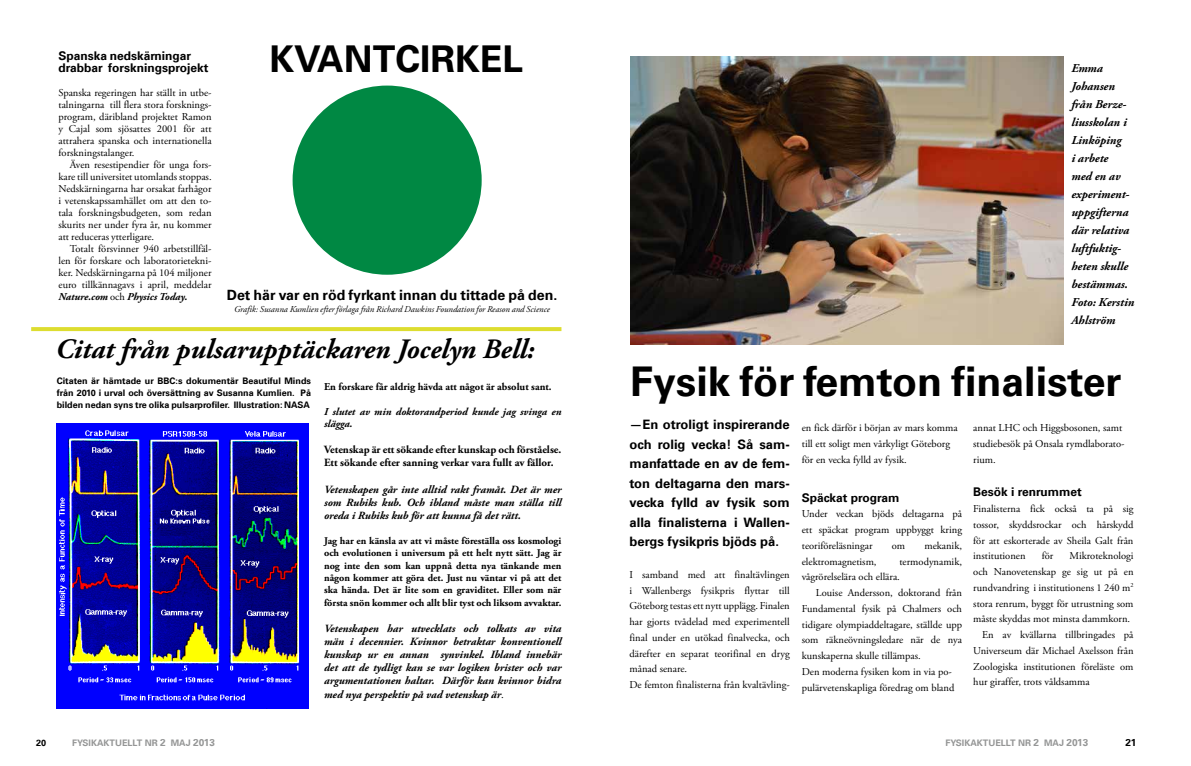
<style>
.page{position:relative;width:1191px;height:766px;background:#fff}
.page>*{position:absolute;margin:0;border:0;box-sizing:border-box;transform-origin:0 0}
.t1{font:700 41px "Univers LT";color:#000}
.t2{font:700 37px "Univers LT";color:#000}
.t3{font:italic 700 28px "Adobe Garamond Pro";color:#000}
.t4{font:700 14.2px "Univers LT";color:#000}
.t5{font:700 13px/19.5px "Univers LT";color:#000;text-align:justify}
.t6{font:italic 700 12px/18px "Adobe Garamond Pro";color:#000}
.t7{font:700 12px/12px "Univers LT";color:#000}
.t8{font:italic 700 11px/13.2px "Adobe Garamond Pro";color:#000;text-align:justify}
.t9{font:700 11px/13.2px "Adobe Garamond Pro";color:#000}
.t10{font:10.5px/15.8px "Adobe Garamond Pro";color:#000}
.t11{font:italic 700 10.5px/12.6px "Adobe Garamond Pro";color:#000}
.t12{font:700 10.5px "Adobe Garamond Pro";color:#000}
.t13{font:700 10.2px/12.3px "Adobe Garamond Pro";color:#000;text-align:justify}
.t14{font:700 10px "Univers LT";color:#000}
.t15{font:700 9px/12px "Univers LT";color:#000;text-align:justify}
.t16{font:italic 9px "Adobe Garamond Pro";color:#000}
.t17{font:700 9px "Univers LT";color:#959696}
.s1{font-weight:700;font-style:italic}
.s2{font-weight:400;font-style:normal}
.s3{font-size:10px}
</style>
<div class="page">
<div style="left:292px;top:85px;width:190px;height:189px;background:#008843;border-radius:50%"></div>
<img style="left:630px;top:57px;width:433px;height:288px">
<img style="left:57px;top:423px;width:251px;height:285px">
<svg style="left:31px;top:327px;width:530px;height:4px;background:#dddd34"></svg>
<p class="t7" style="left:58px;top:50px;width:151px">Spanska nedskärningar drabbar forskningsprojekt</p>
<p class="t10" style="left:58px;top:87px;width:155px;line-height:12px;text-align:justify">Spanska regeringen har ställt in utbe&shy;talningarna till flera stora forsknings&shy;program, däribland projektet Ramon y Cajal som sjösattes 2001 för att attrahera spanska och internationella forskningstalanger.</p>
<p class="t10" style="left:58px;top:159px;width:155px;line-height:12px;text-align:justify;text-indent:11px">Även resestipendier för unga fors&shy;kare till universitet utomlands stoppas.<br>Nedskärningarna har orsakat farhågor i vetenskapssamhället om att den to&shy;tala forskningsbudgeten, som redan skurits ner under fyra år, nu kommer att reduceras ytterligare.</p>
<p class="t10" style="left:58px;top:243px;width:155px;line-height:12px;text-align:justify;text-indent:11px">Totalt försvinner 940 arbetstillfäl&shy;len för forskare och laboratorietekni&shy;ker. Nedskärningarna på 104 miljoner euro tillkännagavs i april, meddelar <span class="s1">Nature.com</span> och <span class="s1">Physics Today.</span></p>
<h2 class="t2" style="left:269px;top:37px;width:255px">KVANTCIRKEL</h2>
<h3 class="t4" style="left:227px;top:287px;width:332px">Det här var en röd fyrkant innan du tittade på den.</h3>
<p class="t16" style="left:234px;top:304px;width:317px">Grafik: Susanna Kumlien efter förlaga från Richard Dawkins Foundation for Reason and Science</p>
<h3 class="t3" style="left:55px;top:332px;width:480px">Citat från pulsarupptäckaren Jocelyn Bell:</h3>
<p class="t15" style="left:57px;top:375px;width:256px">Citaten är hämtade ur BBC:s dokumentär Beautiful Minds från 2010 i urval och översättning av Susanna Kumlien. På bilden nedan syns tre olika pulsarprofiler. Illustration: NASA</p>
<p class="t12" style="left:324px;top:380px;width:229px">En forskare får aldrig hävda att något är absolut sant.</p>
<p class="t11" style="left:324px;top:405px;width:239px">I slutet av min doktorandperiod kunde jag svinga en slägga.</p>
<p class="t9" style="left:324px;top:443px;width:239px">Vetenskap är ett sökande efter kunskap och förståelse.<br>Ett sökande efter sanning verkar vara fullt av fällor.</p>
<p class="t8" style="left:324px;top:483px;width:239px">Vetenskapen går inte alltid rakt framåt. Det är mer som Rubiks kub. Och ibland måste man ställa till oreda i Rubiks kub för att kunna få det rätt.</p>
<p class="t13" style="left:324px;top:534px;width:239px">Jag har en känsla av att vi måste föreställa oss kosmologi och evolutionen i universum på ett helt nytt sätt. Jag är nog inte den som kan uppnå detta nya tänkande men någon kommer att göra det. Just nu väntar vi på att det ska hända. Det är lite som en graviditet. Eller som när första snön kommer och allt blir tyst och liksom avvaktar.</p>
<p class="t8" style="left:324px;top:621px;width:239px">Vetenskapen har utvecklats och tolkats av vita män i decennier. Kvinnor betraktar konventionell kunskap ur en annan synvinkel. Ibland innebär det att de tydligt kan se var logiken brister och var argumentationen haltar. Därför kan kvinnor bidra med nya perspektiv på vad vetenskap är<span class="s2">.</span></p>
<p class="t6" style="left:1071px;top:59px;width:64px">Emma<br>Johansen från Berze&shy;liusskolan i<br>Linköping<br>i arbete<br>med en av experiment&shy;uppgifterna där relativa luftfuktig&shy;heten skulle bestämmas.<br>Foto: Kerstin<br>Ahlström</p>
<h1 class="t1" style="left:630px;top:358px;width:493px">Fysik för femton finalister</h1>
<p class="t5" style="left:629px;top:415px;width:162px">—En otroligt inspirerande och rolig vecka! Så sam&shy;manfattade en av de fem&shy;ton deltagarna den mars&shy;vecka fylld av fysik som alla finalisterna i Wallen&shy;bergs fysikpris bjöds på.</p>
<p class="t10" style="left:629px;top:567px;width:162px">I samband med att finaltävlingen i Wallenbergs fysikpris flyttar till Göteborg testas ett nytt upplägg. Finalen har gjorts tvådelad med experimentell final under en utökad finalvecka, och därefter en separat teorifinal en dryg månad senare.<br>De femton finalisterna från kvaltävling-</p>
<p class="t10" style="left:801px;top:420px;width:157px">en fick därför i början av mars komma till ett soligt men vårkyligt Göteborg för en vecka fylld av fysik.</p>
<p class="t7" style="left:801px;top:491px;width:99px">Späckat program</p>
<p class="t10" style="left:801px;top:506px;width:162px;text-align:justify">Under veckan bjöds deltagarna på ett späckat program uppbyggt kring teoriföreläsningar</p>
<p class="t10" style="left:891px;top:538px;width:15px">om</p>
<p class="t10" style="left:924px;top:538px;width:39px">mekanik,</p>
<p class="t10" style="left:801px;top:553px;width:162px;text-indent:98px">termodynamik, vågrörelselära och ellära.</p>
<p class="t10" style="left:801px;top:585px;width:162px;text-indent:14px">Louise Andersson, doktorand från Fundamental fysik på Chalmers och tidigare olympiaddeltagare, ställde upp som räkneövningsledare när de nya kunskaperna skulle tillämpas.<br>Den moderna fysiken kom in via po&shy;pulärvetenskapliga föredrag om bland</p>
<p class="t10" style="left:801px;top:553px;width:76px">elektromagnetism,</p>
<p class="t10" style="left:973px;top:420px;width:153px">annat LHC och Higgsbosonen, samt studiebesök på Onsala rymdlaborato&shy;rium.</p>
<p class="t7" style="left:973px;top:486px;width:110px">Besök i renrummet</p>
<p class="t10" style="left:973px;top:501px;width:162px;text-align:justify">Finalisterna fick också ta på sig tossor, skyddsrockar och hårskydd för att eskorterade av Sheila Galt från institutionen</p>
<p class="t10" style="left:1041px;top:548px;width:13px">för</p>
<p class="t10" style="left:1069px;top:548px;width:65px">Mikroteknologi</p>
<p class="t10" style="left:973px;top:564px;width:162px">och Nanovetenskap ge sig ut på en</p>
<p class="t10" style="left:973px;top:580px;width:162px">rundvandring i institutionens 1 240 m<sup>2</sup></p>
<p class="t10" style="left:973px;top:595px;width:162px">stora renrum, byggt för utrustning som</p>
<p class="t10" style="left:973px;top:611px;width:158px">måste skyddas mot minsta dammkorn.</p>
<p class="t10" style="left:982px;top:627px;width:153px">En av kvällarna tillbringades på</p>
<p class="t10" style="left:973px;top:643px;width:162px">Universeum där Michael Axelsson från</p>
<p class="t10" style="left:973px;top:658px;width:162px">Zoologiska institutionen föreläste om</p>
<p class="t10" style="left:973px;top:674px;width:118px">hur giraffer, trots våldsamma</p>
<p class="t15" style="left:36px;top:736px;width:12px">20</p>
<p class="t17" style="left:72px;top:737px;width:144px">FYSIKAKTUELLT NR <span class="s3">2</span> MAJ <span class="s3">2013</span></p>
<p class="t17" style="left:945px;top:737px;width:144px">FYSIKAKTUELLT NR <span class="s3">2</span> MAJ <span class="s3">2013</span></p>
<p class="t14" style="left:1125px;top:736px;width:13px">21</p>
</div>
